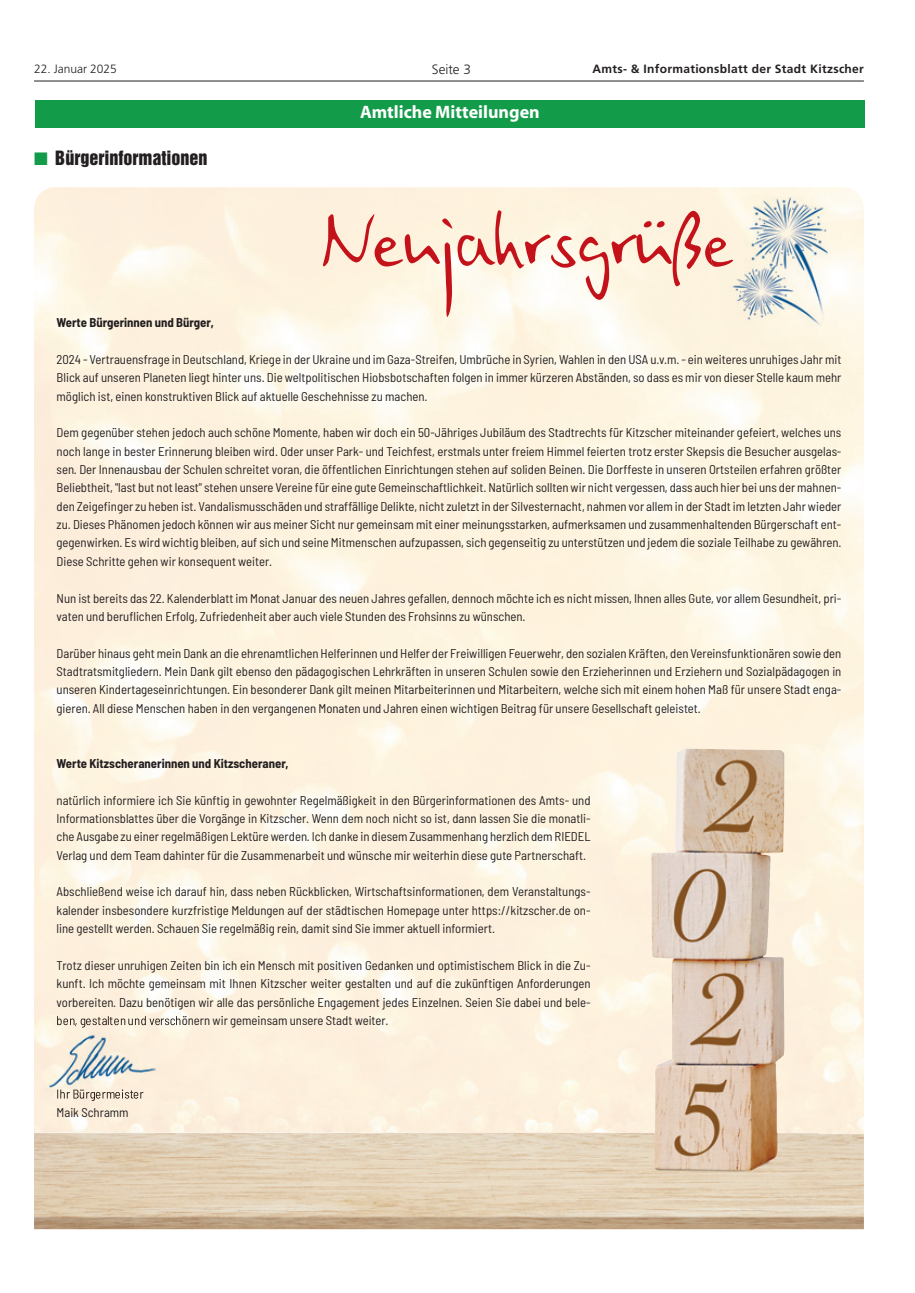
<style>
.page{position:relative;width:915px;height:1293px;background:#fff}
.page>*{position:absolute;margin:0;border:0;box-sizing:border-box;transform-origin:0 0}
.t1{font:82.5px "Ego Std";letter-spacing:-.015em;color:#c4121a}
.t2{font:700 18px "Myriad";color:#fff}
.t3{font:18px "Helvetica Inserat";color:#231f20}
.t4{font:300 13.5px "Frutiger";color:#231f20}
.t5{font:semi-condensed 12.75px/18.3px "Barlow";color:#231f20;text-align:justify}
.t6{font:700 semi-condensed 12.75px "Barlow";color:#231f20}
.t7{font:700 12px "Frutiger";letter-spacing:.025em;color:#231f20}
.t8{font:300 12px "Frutiger";color:#231f20}
.s1{color:#129b49}
</style>
<div class="page">
<hr style="left:34px;top:81px;width:829px;height:1px;background:#231f20">
<div style="left:35px;top:100px;width:829px;height:28px;background:#129b49"></div>
<img style="left:34px;top:748px;width:829px;height:481px">
<img style="left:701px;top:187px;width:127px;height:139px">
<img style="left:34px;top:1016px;width:148px;height:84px">
<img style="left:57px;top:1016px;width:40px;height:11px">
<img style="left:58px;top:1089px;width:42px;height:11px">
<p class="t8" style="left:34px;top:64px;width:84px">22. Januar 2025</p>
<p class="t4" style="left:432px;top:64px;width:41px">Seite 3</p>
<p class="t7" style="left:592px;top:64px;width:273px">Amts- &amp; Informationsblatt der Stadt Kitzscher</p>
<h2 class="t2" style="left:360px;top:106px;width:181px">Amtliche Mitteilungen</h2>
<h2 class="t3" style="left:34px;top:150px;width:175px"><span class="s1">■</span> Bürgerinformationen</h2>
<h1 class="t1" style="left:321px;top:213px;width:416px">Neujahrsgrüße</h1>
<p class="t6" style="left:57px;top:318px;width:159px">Werte Bürgerinnen und Bürger,</p>
<p class="t5" style="left:57px;top:351px;width:786px">2024 - Vertrauensfrage in Deutschland, Kriege in der Ukraine und im Gaza-Streifen, Umbrüche in Syrien, Wahlen in den USA u.v.m. - ein weiteres unruhiges Jahr mit Blick auf unseren Planeten liegt hinter uns. Die weltpolitischen Hiobsbotschaften folgen in immer kürzeren Abständen, so dass es mir von dieser Stelle kaum mehr möglich ist, einen konstruktiven Blick auf aktuelle Geschehnisse zu machen.</p>
<p class="t5" style="left:57px;top:425px;width:786px">Dem gegenüber stehen jedoch auch schöne Momente, haben wir doch ein 50-Jähriges Jubiläum des Stadtrechts für Kitzscher miteinander gefeiert, welches uns noch lange in bester Erinnerung bleiben wird. Oder unser Park- und Teichfest, erstmals unter freiem Himmel feierten trotz erster Skepsis die Besucher ausgelas&shy;sen. Der Innenausbau der Schulen schreitet voran, die öffentlichen Einrichtungen stehen auf soliden Beinen. Die Dorffeste in unseren Ortsteilen erfahren größter Beliebtheit, "last but not least" stehen unsere Vereine für eine gute Gemeinschaftlichkeit. Natürlich sollten wir nicht vergessen, dass auch hier bei uns der mahnen&shy;den Zeigefinger zu heben ist. Vandalismusschäden und straffällige Delikte, nicht zuletzt in der Silvesternacht, nahmen vor allem in der Stadt im letzten Jahr wieder zu. Dieses Phänomen jedoch können wir aus meiner Sicht nur gemeinsam mit einer meinungsstarken, aufmerksamen und zusammenhaltenden Bürgerschaft ent&shy;gegenwirken. Es wird wichtig bleiben, auf sich und seine Mitmenschen aufzupassen, sich gegenseitig zu unterstützen und jedem die soziale Teilhabe zu gewähren.<br>Diese Schritte gehen wir konsequent weiter.</p>
<p class="t5" style="left:57px;top:590px;width:786px">Nun ist bereits das 22. Kalenderblatt im Monat Januar des neuen Jahres gefallen, dennoch möchte ich es nicht missen, Ihnen alles Gute, vor allem Gesundheit, pri&shy;vaten und beruflichen Erfolg, Zufriedenheit aber auch viele Stunden des Frohsinns zu wünschen.</p>
<p class="t5" style="left:57px;top:645px;width:786px">Darüber hinaus geht mein Dank an die ehrenamtlichen Helferinnen und Helfer der Freiwilligen Feuerwehr, den sozialen Kräften, den Vereinsfunktionären sowie den Stadtratsmitgliedern. Mein Dank gilt ebenso den pädagogischen Lehrkräften in unseren Schulen sowie den Erzieherinnen und Erziehern und Sozialpädagogen in unseren Kindertageseinrichtungen. Ein besonderer Dank gilt meinen Mitarbeiterinnen und Mitarbeitern, welche sich mit einem hohen Maß für unsere Stadt enga&shy;gieren. All diese Menschen haben in den vergangenen Monaten und Jahren einen wichtigen Beitrag für unsere Gesellschaft geleistet.</p>
<p class="t6" style="left:57px;top:759px;width:233px">Werte Kitzscheranerinnen und Kitzscheraner,</p>
<p class="t5" style="left:57px;top:792px;width:535px">natürlich informiere ich Sie künftig in gewohnter Regelmäßigkeit in den Bürgerinformationen des Amts- und Informationsblattes über die Vorgänge in Kitzscher. Wenn dem noch nicht so ist, dann lassen Sie die monatli&shy;che Ausgabe zu einer regelmäßigen Lektüre werden. Ich danke in diesem Zusammenhang herzlich dem RIEDEL Verlag und dem Team dahinter für die Zusammenarbeit und wünsche mir weiterhin diese gute Partnerschaft.</p>
<p class="t5" style="left:57px;top:884px;width:535px">Abschließend weise ich darauf hin, dass neben Rückblicken, Wirtschaftsinformationen, dem Veranstaltungs&shy;kalender insbesondere kurzfristige Meldungen auf der städtischen Homepage unter https://kitzscher.de on&shy;line gestellt werden. Schauen Sie regelmäßig rein, damit sind Sie immer aktuell informiert.</p>
<p class="t5" style="left:57px;top:957px;width:535px">Trotz dieser unruhigen Zeiten bin ich ein Mensch mit positiven Gedanken und optimistischem Blick in die Zu&shy;kunft. Ich möchte gemeinsam mit Ihnen Kitzscher weiter gestalten und auf die zukünftigen Anforderungen vorbereiten. Dazu benötigen wir alle das persönliche Engagement jedes Einzelnen. Seien Sie dabei und bele&shy;ben, gestalten und verschönern wir gemeinsam unsere Stadt weiter.</p>
<p class="t5" style="left:57px;top:1104px;width:74px">Maik Schramm</p>
</div>
